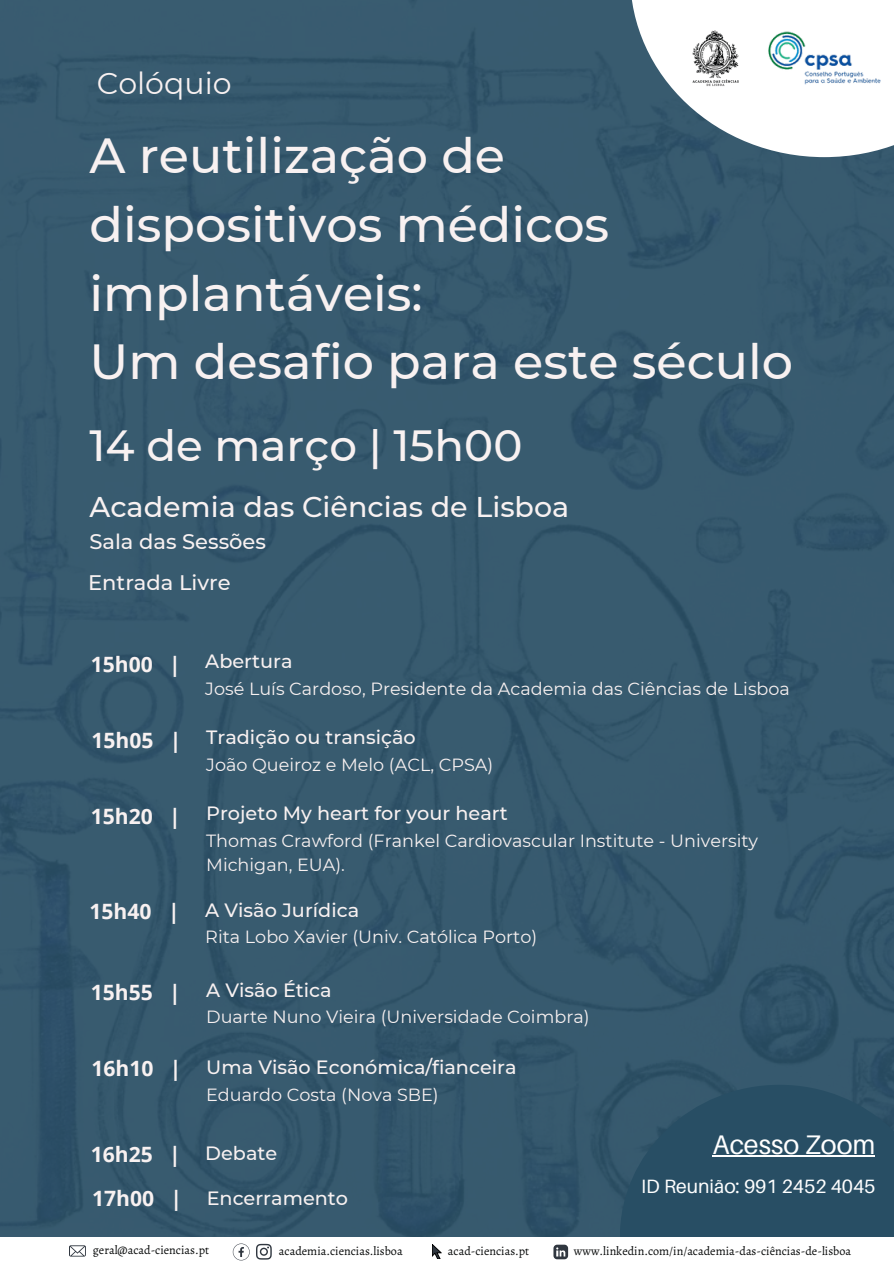
<style>
.page{position:relative;width:894px;height:1264px;background:#fff}
.page>*{position:absolute;margin:0;border:0;box-sizing:border-box;transform-origin:0 0}
.t1{font:500 49.2px/68.7px "Montserrat";color:#f8f1f1}
.t2{font:500 43.5px "Montserrat";color:#f8f1f1}
.t3{font:30px "Montserrat";color:#f8f1f1}
.t4{font:500 28.5px "Montserrat";color:#f8f1f1}
.t5{font:26.85px "Aileron";color:#fff}
.t6{font:700 21.15px "Open Sans";color:#f8f1f1}
.t7{font:500 21px "Montserrat";color:#f8f1f1}
.t8{font:500 19.2px "Montserrat";color:#f8f1f1}
.t9{font:19.2px "Aileron";color:#fff}
.t10{font:17.55px/24px "Montserrat";color:#f8f1f1}
.t11{font:12.15px "Alegreya";color:#070909}
.s1{font-family:"Open Sans";font-weight:700;font-size:21.15px}
</style>
<div class="page">
<img style="left:0;top:0;width:893px;height:1237px">
<svg style="left:630px;top:0;width:263px;height:157px"></svg>
<img style="left:680px;top:27px;width:70px;height:63px">
<img style="left:761px;top:27px;width:126px;height:63px">
<div style="left:619px;top:1084px;width:274px;height:179px;background:#284e64"></div>
<div style="left:0;top:1237px;width:893px;height:26px;background:#fff"></div>
<svg style="left:432px;top:1244px;width:9px;height:14px"></svg>
<svg style="left:233px;top:1243px;width:17px;height:17px"></svg>
<svg style="left:256px;top:1243px;width:16px;height:16px"></svg>
<svg style="left:553px;top:1244px;width:15px;height:15px"></svg>
<svg style="left:69px;top:1245px;width:17px;height:11px"></svg>
<hr style="left:712px;top:1155px;width:163px;height:1px;background:#fff">
<h3 class="t3" style="left:97px;top:65px;width:136px">Colóquio</h3>
<h1 class="t1" style="left:89px;top:121px;width:705px">A reutilização de dispositivos médicos implantáveis:<br>Um desafio para este século</h1>
<h2 class="t2" style="left:89px;top:418px;width:434px">14 de março | 15h00</h2>
<h3 class="t4" style="left:89px;top:489px;width:481px">Academia das Ciências de Lisboa</h3>
<p class="t7" style="left:89px;top:528px;width:178px">Sala das Sessões</p>
<p class="t7" style="left:88px;top:569px;width:144px">Entrada Livre</p>
<p class="t6" style="left:91px;top:649px;width:92px">15h00 |</p>
<p class="t6" style="left:91px;top:725px;width:92px">15h05 |</p>
<p class="t6" style="left:91px;top:801px;width:92px">15h20 |</p>
<p class="t6" style="left:89px;top:896px;width:92px">15h40 |</p>
<p class="t6" style="left:91px;top:977px;width:92px">15h55 |</p>
<p class="t6" style="left:91px;top:1053px;width:92px">16h10 |</p>
<p class="t8" style="left:205px;top:649px;width:89px">Abertura</p>
<p class="t10" style="left:205px;top:676px;width:586px">José Luís Cardoso, Presidente da Academia das Ciências de Lisboa</p>
<p class="t8" style="left:206px;top:725px;width:211px">Tradição ou transição</p>
<p class="t10" style="left:206px;top:752px;width:288px">João Queiroz e Melo (ACL, CPSA)</p>
<p class="t8" style="left:206px;top:801px;width:303px">Projeto My heart for your heart</p>
<p class="t10" style="left:206px;top:828px;width:553px">Thomas Crawford (Frankel Cardiovascular Institute - University<br>Michigan, EUA).</p>
<p class="t8" style="left:205px;top:897px;width:155px">A Visão Jurídica</p>
<p class="t10" style="left:205px;top:924px;width:333px">Rita Lobo Xavier (Univ. Católica Porto)</p>
<p class="t8" style="left:206px;top:978px;width:127px">A Visão Ética</p>
<p class="t10" style="left:206px;top:1004px;width:385px">Duarte Nuno Vieira (Universidade Coimbra)</p>
<p class="t8" style="left:206px;top:1055px;width:312px">Uma Visão Económica/fianceira</p>
<p class="t10" style="left:206px;top:1082px;width:234px">Eduardo Costa (Nova SBE)</p>
<h3 class="t5" style="left:712px;top:1128px;width:164px">Acesso Zoom</h3>
<p class="t9" style="left:641px;top:1174px;width:236px">ID Reunião: 991 2452 4045</p>
<p class="t6" style="left:91px;top:1138px;width:92px">16h25 |</p>
<p class="t8" style="left:205px;top:1141px;width:73px">Debate</p>
<p class="t8" style="left:92px;top:1186px;width:257px"><span class="s1">17h00 |</span> Encerramento</p>
<p class="t11" style="left:93px;top:1241px;width:118px">geral@acad-ciencias.pt</p>
<p class="t11" style="left:279px;top:1242px;width:125px">academia.ciencias.lisboa</p>
<p class="t11" style="left:448px;top:1242px;width:83px">acad-ciencias.pt</p>
<p class="t11" style="left:573px;top:1242px;width:278px">www.linkedin.com/in/academia-das-ciências-de-lisboa</p>
</div>
